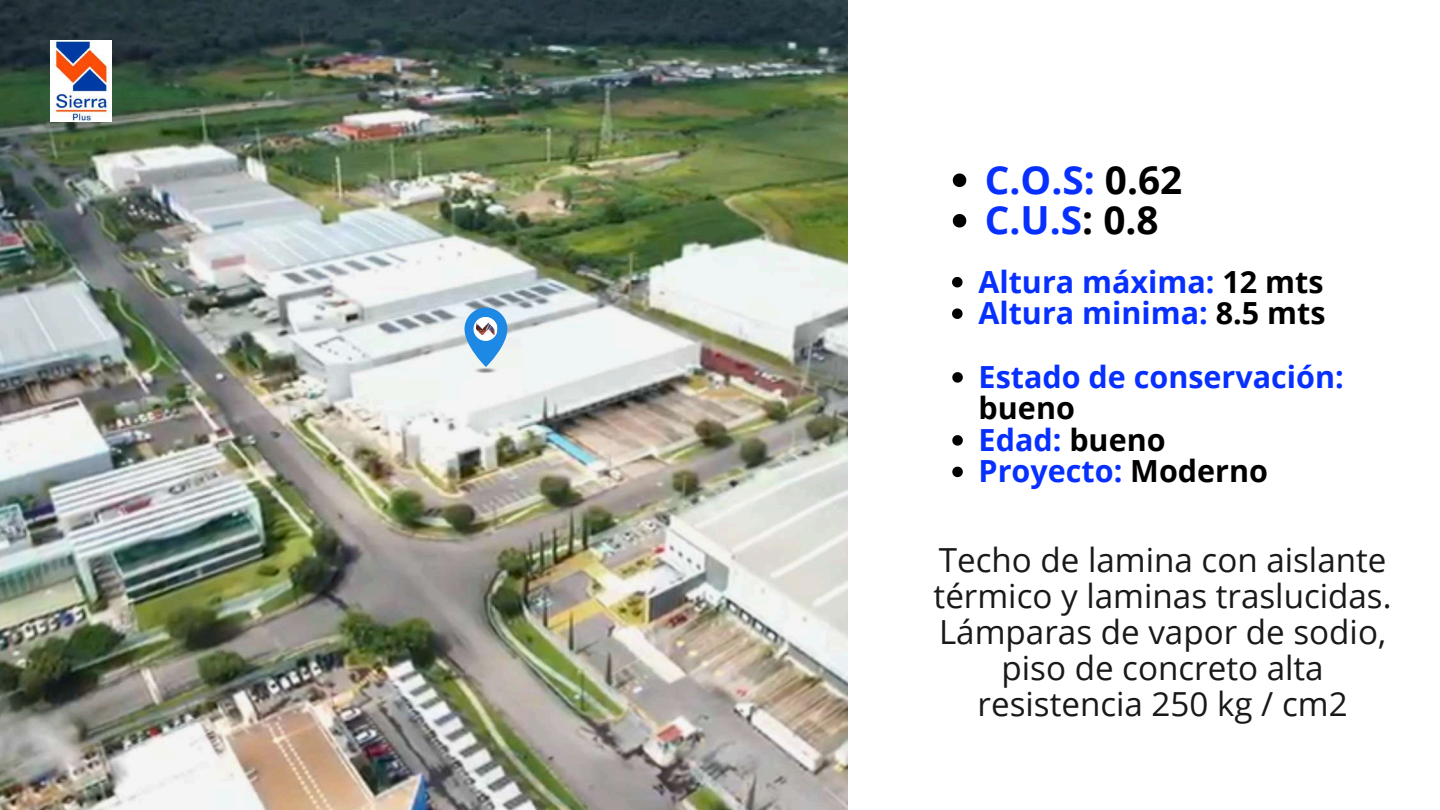
<style>
.page{position:relative;width:1440px;height:810px;background:#fff}
.page>*{position:absolute;margin:0;border:0;box-sizing:border-box;transform-origin:0 0}
.t1{font:700 38.7px/40.5px "Open Sans";color:#0730ff}
.t2{font:33.2px/36px "Open Sans";color:#191919;text-align:center}
.t3{font:700 30.5px/31.5px "Open Sans";color:#0730ff}
.t4{font:700 30.5px/31.5px "Open Sans";color:#000}
.s1{color:#000}
.s2{color:#0730ff}
</style>
<div class="page">
<img style="left:0;top:0;width:848px;height:810px">
<img style="left:51px;top:41px;width:60px;height:80px">
<svg style="left:953px;top:174px;width:13px;height:13px"></svg>
<svg style="left:953px;top:214px;width:13px;height:14px"></svg>
<svg style="left:952px;top:277px;width:11px;height:10px"></svg>
<svg style="left:952px;top:308px;width:11px;height:11px"></svg>
<svg style="left:952px;top:372px;width:11px;height:11px"></svg>
<svg style="left:952px;top:435px;width:11px;height:11px"></svg>
<svg style="left:952px;top:467px;width:11px;height:10px"></svg>
<img style="left:473px;top:367px;width:25px;height:7px">
<svg style="left:465px;top:308px;width:42px;height:59px"></svg>
<div style="left:474px;top:317px;width:23px;height:24px;background:#fff;border-radius:50%"></div>
<img style="left:477px;top:323px;width:17px;height:12px">
<p class="t1" style="left:985px;top:158px;width:199px">C.O.S: <span class="s1">0.62<br></span>C.U.S<span class="s1">: 0.8</span></p>
<p class="t3" style="left:978px;top:265px;width:349px">Altura máxima: <span class="s1">12 mts<br></span>Altura minima: <span class="s1">8.5 mts</span></p>
<p class="t3" style="left:979px;top:360px;width:367px">Estado de conservación:</p>
<p class="t4" style="left:979px;top:392px;width:291px">bueno<br><span class="s2">Edad:</span> bueno<br><span class="s2">Proyecto:</span> Moderno</p>
<p class="t2" style="left:934px;top:542px;width:459px">Techo de lamina con aislante térmico y laminas traslucidas.<br>Lámparas de vapor de sodio, piso de concreto alta resistencia 250 kg / cm2</p>
</div>
